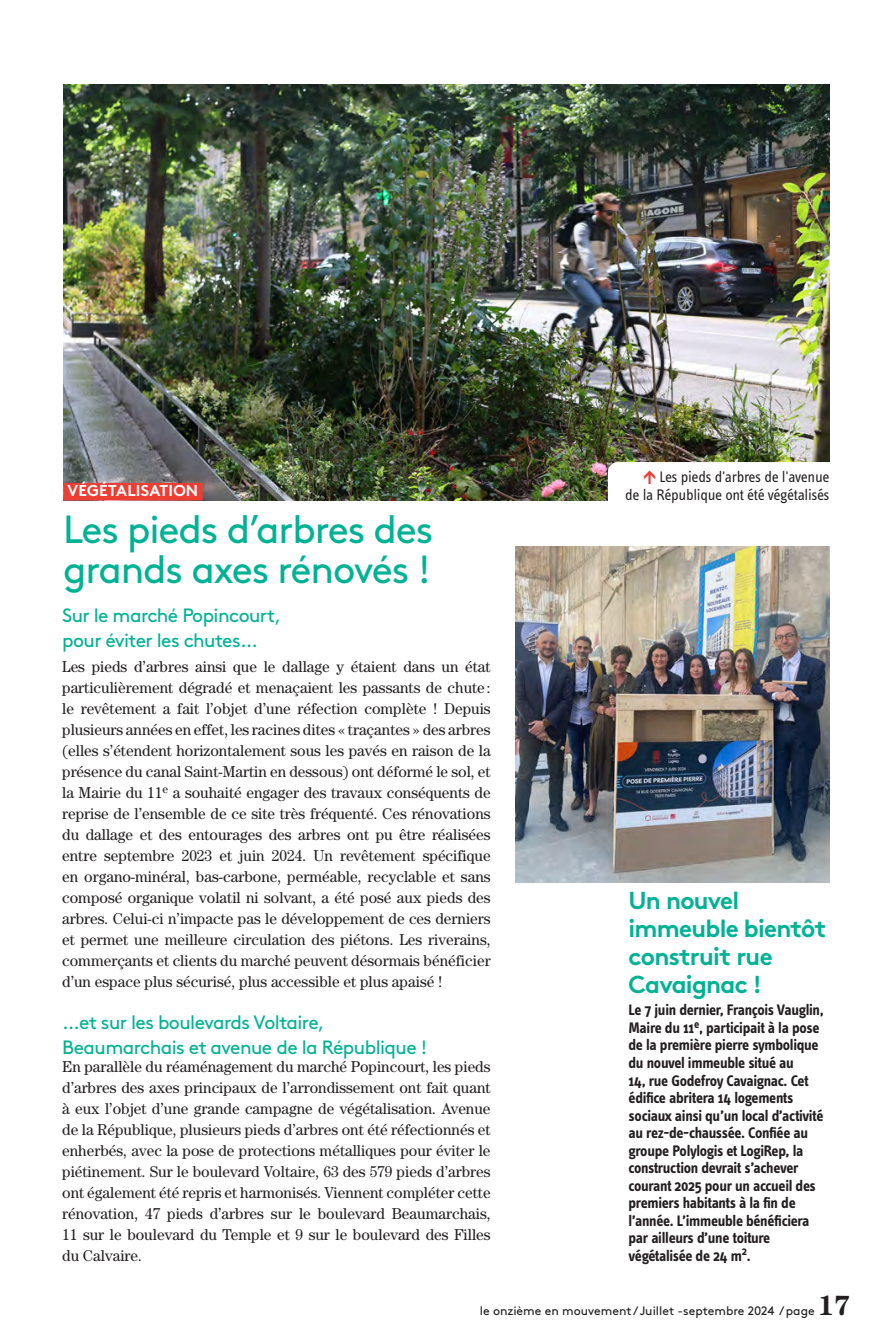
<style>
.page{position:relative;width:893px;height:1340px;background:#fff}
.page>*{position:absolute;margin:0;border:0;box-sizing:border-box;transform-origin:0 0}
.t1{font:39.2px/39.7px "Brown Std";letter-spacing:-.03em;color:#00b294}
.t2{font:700 28px "Century Std";color:#231f20}
.t3{font:700 24.5px/28px "Brown Std";letter-spacing:-.03em;color:#00b294}
.t4{font:19.25px/24.5px "Brown Std";letter-spacing:-.03em;color:#00b294}
.t5{font:15.75px/21px "Century Std";color:#231f20;text-align:justify}
.t6{font:700 15.75px/17.5px "Info Text OT";letter-spacing:-.02em;color:#231f20}
.t7{font:15.75px/17.5px "Info Text OT";letter-spacing:-.02em;color:#231f20;text-align:right}
.t8{font:700 15.75px "Brown Std";letter-spacing:.01em;color:#fff}
.t9{font:12.25px "Brown Std";color:#231f20}
</style>
<div class="page">
<img style="left:64px;top:84px;width:766px;height:416px">
<div style="left:64px;top:483px;width:139px;height:17px;background:#ee3e34"></div>
<img style="left:515px;top:546px;width:315px;height:336px">
<svg style="left:608px;top:462px;width:222px;height:38px"></svg>
<p class="t8" style="left:68px;top:481px;width:132px">VÉGÉTALISATION</p>
<h1 class="t1" style="left:63px;top:510px;width:372px">Les pieds d’arbres des grands axes rénovés !</h1>
<p class="t4" style="left:62px;top:603px;width:221px">Sur le marché Popincourt, pour éviter les chutes…</p>
<p class="t5" style="left:62px;top:656px;width:430px">Les pieds d’arbres ainsi que le dallage y étaient dans un état particulièrement dégradé et menaçaient les passants de chute : le revêtement a fait l’objet d’une réfection complète ! Depuis plusieurs années en effet, les racines dites « traçantes » des arbres (elles s’étendent horizontalement sous les pavés en raison de la présence du canal Saint-Martin en dessous) ont déformé le sol, et la Mairie du 11<sup>e</sup> a souhaité engager des travaux conséquents de reprise de l’ensemble de ce site très fréquenté. Ces rénovations du dallage et des entourages des arbres ont pu être réalisées entre septembre 2023 et juin 2024. Un revêtement spécifique en organo-minéral, bas-carbone, perméable, recyclable et sans composé organique volatil ni solvant, a été posé aux pieds des arbres. Celui-ci n’impacte pas le développement de ces derniers et permet une meilleure circulation des piétons. Les riverains, commerçants et clients du marché peuvent désormais bénéficier d’un espace plus sécurisé, plus accessible et plus apaisé !</p>
<p class="t4" style="left:62px;top:1010px;width:367px">…et sur les boulevards Voltaire,<br>Beaumarchais et avenue de la République !</p>
<p class="t5" style="left:62px;top:1055px;width:430px">En parallèle du réaménagement du marché Popincourt, les pieds d’arbres des axes principaux de l’arrondissement ont fait quant à eux l’objet d’une grande campagne de végétalisation. Avenue de la République, plusieurs pieds d’arbres ont été réfectionnés et enherbés, avec la pose de protections métalliques pour éviter le piétinement. Sur le boulevard Voltaire, 63 des 579 pieds d’arbres ont également été repris et harmonisés. Viennent compléter cette rénovation, 47 pieds d’arbres sur le boulevard Beaumarchais, 11 sur le boulevard du Temple et 9 sur le boulevard des Filles du Calvaire.</p>
<p class="t7" style="left:625px;top:468px;width:206px">Les pieds d'arbres de l'avenue<br>de la République ont été végétalisés</p>
<h3 class="t3" style="left:629px;top:886px;width:199px">Un nouvel immeuble bientôt construit rue<br>Cavaignac !</h3>
<p class="t6" style="left:629px;top:1001px;width:197px">Le 7 juin dernier, François Vauglin,<br>Maire du 11<sup>e</sup>, participait à la pose de la première pierre symbolique du nouvel immeuble situé au<br>14, rue Godefroy Cavaignac. Cet édifice abritera 14 logements sociaux ainsi qu’un local d’activité au rez-de-chaussée. Confiée au groupe Polylogis et LogiRep, la construction devrait s’achever courant 2025 pour un accueil des premiers habitants à la fin de l’année. L’immeuble bénéficiera par ailleurs d’une toiture végétalisée de 24 m<sup>2</sup>.</p>
<p class="t9" style="left:480px;top:1303px;width:336px">le onzième en mouvement / Juillet -septembre 2024 / page</p>
<h2 class="t2" style="left:818px;top:1288px;width:34px">17</h2>
</div>
